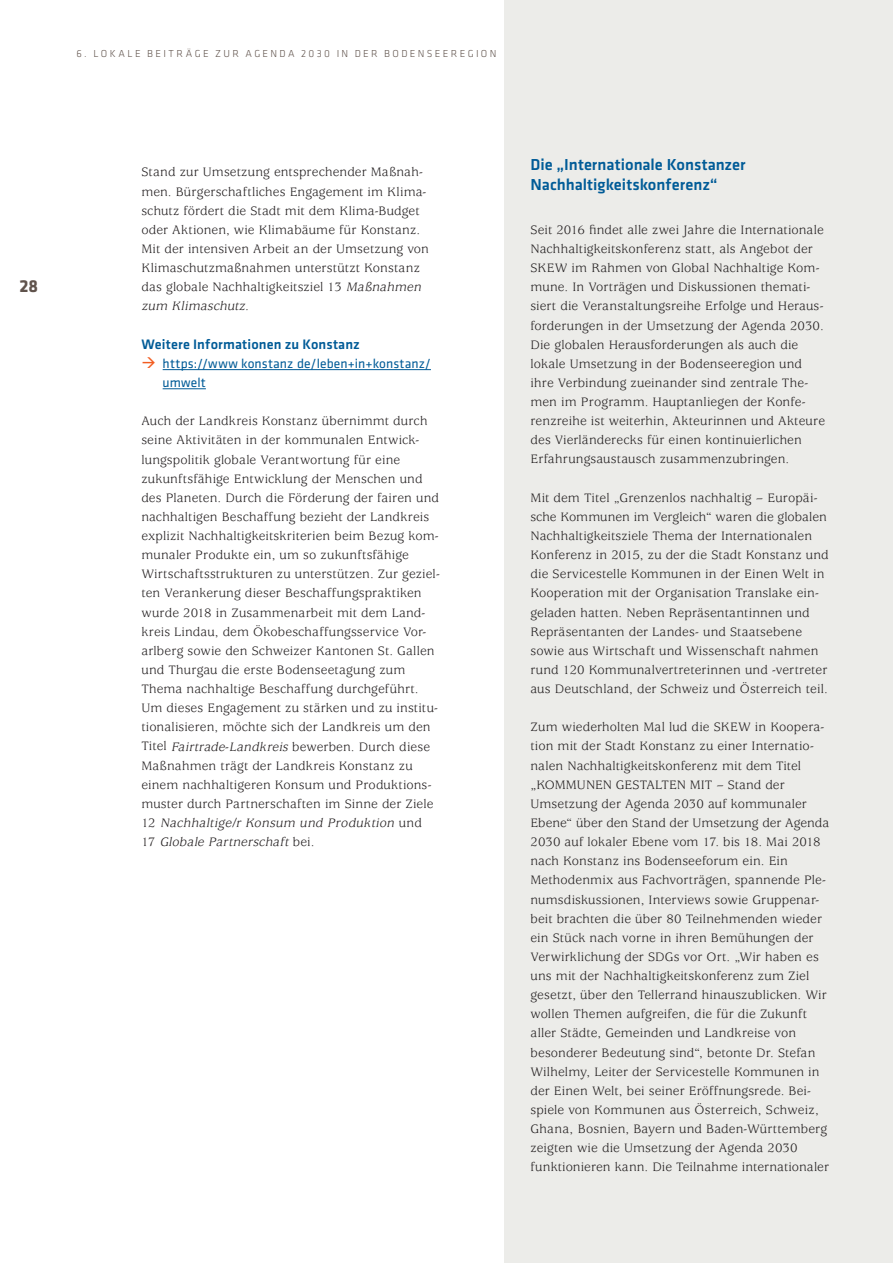
<style>
.page{position:relative;width:893px;height:1263px;background:#fff}
.page>*{position:absolute;margin:0;border:0;box-sizing:border-box;transform-origin:0 0}
.t1{font:700 18px "Klavika";color:#60534c}
.t2{font:500 16.5px/19.2px "Klavika";color:#005b97}
.t3{font:500 14.25px "Klavika";letter-spacing:.01em;color:#005b97}
.t4{font:13.5px/19.2px "Usherwood Std";letter-spacing:.01em;color:#231f20}
.t5{font:13.5px "Klavika";letter-spacing:.005em;color:#005b97}
.t6{font:300 10.5px "Klavika";letter-spacing:.22em;color:#60534c}
.s1{font-style:italic}
</style>
<div class="page">
<div style="left:505px;top:0;width:388px;height:1263px;background:#ecece9"></div>
<hr style="left:163px;top:369px;width:268px;height:1px;background:#005b97">
<hr style="left:163px;top:388px;width:43px;height:1px;background:#005b97">
<p class="t6" style="left:77px;top:48px;width:421px">6. LOKALE BEITRÄGE ZUR AGENDA 2030 IN DER BODENSEEREGION</p>
<h1 class="t1" style="left:20px;top:276px;width:20px">28</h1>
<p class="t4" style="left:141px;top:163px;width:289px">Stand zur Umsetzung entsprechender Maßnah&shy;men. Bürgerschaftliches Engagement im Klima&shy;schutz fördert die Stadt mit dem Klima-Budget oder Aktionen, wie Klimabäume für Konstanz.<br>Mit der intensiven Arbeit an der Umsetzung von Klimaschutzmaßnahmen unterstützt Konstanz das globale Nachhaltigkeitsziel 13 <span class="s1">Maßnahmen zum Klimaschutz.</span></p>
<p class="t3" style="left:141px;top:336px;width:220px">Weitere Informationen zu Konstanz</p>
<p class="t5" style="left:163px;top:356px;width:270px">https://www konstanz de/leben+in+konstanz/</p>
<p class="t5" style="left:163px;top:375px;width:45px">umwelt</p>
<p class="t4" style="left:141px;top:412px;width:300px">Auch der Landkreis Konstanz übernimmt durch seine Aktivitäten in der kommunalen Entwick&shy;lungspolitik globale Verantwortung für eine zukunftsfähige Entwicklung der Menschen und des Planeten. Durch die Förderung der fairen und nachhaltigen Beschaffung bezieht der Landkreis explizit Nachhaltigkeitskriterien beim Bezug kom&shy;munaler Produkte ein, um so zukunftsfähige Wirtschaftsstrukturen zu unterstützen. Zur geziel&shy;ten Verankerung dieser Beschaffungspraktiken wurde 2018 in Zusammenarbeit mit dem Land&shy;kreis Lindau, dem Ökobeschaffungsservice Vor&shy;arlberg sowie den Schweizer Kantonen St. Gallen und Thurgau die erste Bodenseetagung zum Thema nachhaltige Beschaffung durchgeführt.<br>Um dieses Engagement zu stärken und zu institu&shy;tionalisieren, möchte sich der Landkreis um den Titel <span class="s1">Fairtrade</span>-<span class="s1">Landkreis</span> bewerben. Durch diese Maßnahmen trägt der Landkreis Konstanz zu einem nachhaltigeren Konsum und Produktions&shy;muster durch Partnerschaften im Sinne der Ziele 12 <span class="s1">Nachhaltige/r Konsum und Produktion</span> u n d<br>17 <span class="s1">Globale Partnerschaft</span> b e i .</p>
<p class="t2" style="left:530px;top:156px;width:217px">Die „Internationale Konstanzer<br>Nachhaltigkeitskonferenz“</p>
<p class="t4" style="left:530px;top:221px;width:296px">Seit 2016 fndet alle zwei Jahre die Internationale Nachhaltigkeitskonferenz statt, als Angebot der SKEW im Rahmen von Global Nachhaltige Kom&shy;mune. In Vorträgen und Diskussionen themati&shy;siert die Veranstaltungsreihe Erfolge und Heraus&shy;forderungen in der Umsetzung der Agenda 2030.<br>Die globalen Herausforderungen als auch die lokale Umsetzung in der Bodenseeregion und ihre Verbindung zueinander sind zentrale The&shy;men im Programm. Hauptanliegen der Konfe&shy;renzreihe ist weiterhin, Akteurinnen und Akteure des Vierländerecks für einen kontinuierlichen Erfahrungsaustausch zusammenzubringen.</p>
<p class="t4" style="left:530px;top:488px;width:300px">Mit dem Titel „Grenzenlos nachhaltig – Europäi&shy;sche Kommunen im Vergleich“ waren die globalen Nachhaltigkeitsziele Thema der Internationalen Konferenz in 2015, zu der die Stadt Konstanz und die Servicestelle Kommunen in der Einen Welt in Kooperation mit der Organisation Translake ein&shy;geladen hatten. Neben Repräsentantinnen und Repräsentanten der Landes- und Staatsebene sowie aus Wirtschaft und Wissenschaft nahmen rund 120 Kommunalvertreterinnen und -vertreter aus Deutschland, der Schweiz und Österreich teil.</p>
<p class="t4" style="left:530px;top:718px;width:300px">Zum wiederholten Mal lud die SKEW in Koopera&shy;tion mit der Stadt Konstanz zu einer Internatio&shy;nalen Nachhaltigkeitskonferenz mit dem Titel „KOMMUNEN GESTALTEN MIT – Stand der Umsetzung der Agenda 2030 auf kommunaler Ebene“ über den Stand der Umsetzung der Agenda 2030 auf lokaler Ebene vom 17. bis 18. Mai 2018 nach Konstanz ins Bodenseeforum ein. Ein Methodenmix aus Fachvorträgen, spannende Ple&shy;numsdiskussionen, Interviews sowie Gruppenar&shy;beit brachten die über 80 Teilnehmenden wieder ein Stück nach vorne in ihren Bemühungen der Verwirklichung der SDGs vor Ort. „Wir haben es uns mit der Nachhaltigkeitskonferenz zum Ziel gesetzt, über den Tellerrand hinauszublicken. Wir wollen Themen aufgreifen, die für die Zukunft aller Städte, Gemeinden und Landkreise von besonderer Bedeutung sind“, betonte Dr. Stefan Wilhelmy, Leiter der Servicestelle Kommunen in der Einen Welt, bei seiner Eröffnungsrede. Bei&shy;spiele von Kommunen aus Österreich, Schweiz, Ghana, Bosnien, Bayern und Baden-Württemberg zeigten wie die Umsetzung der Agenda 2030 funktionieren kann. Die Teilnahme internationaler</p>
</div>
